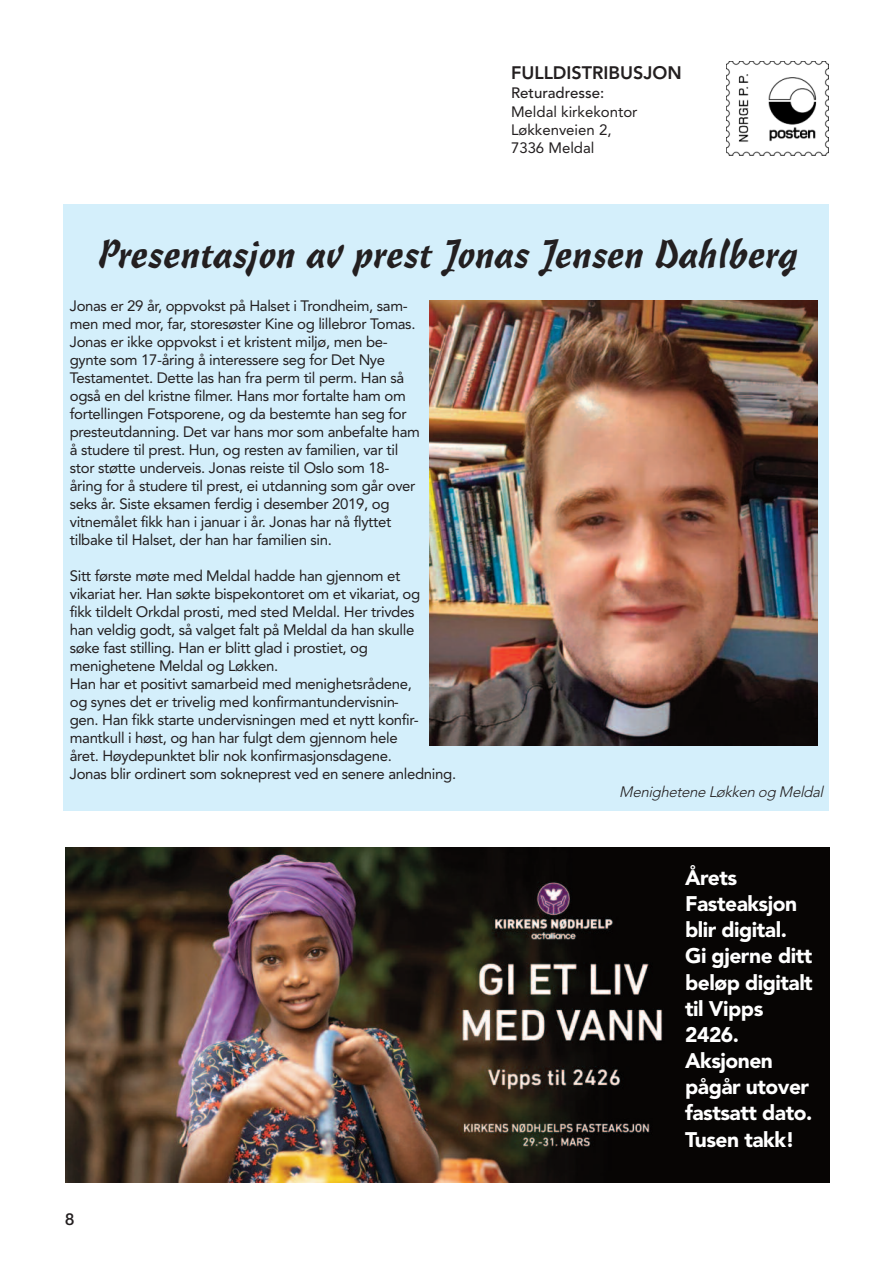
<style>
.page{position:relative;width:893px;height:1263px;background:#fff}
.page>*{position:absolute;margin:0;border:0;box-sizing:border-box;transform-origin:0 0}
.t1{font:39px "Cascade Script";color:#231f20}
.t2{font:900 21px/26.1px "Avenir";letter-spacing:-.025em;color:#fff}
.t3{font:800 18px "Avenir";color:#231f20}
.t4{font:500 16.5px "Helvetica Neue";color:#231f20}
.t5{font:15px/18px "Avenir";letter-spacing:-.025em;color:#231f20}
.t6{font:15px/18px "Avenir";color:#231f20}
.t7{font:italic 300 15px "Avenir";color:#231f20}
.t8{font:500 15px "Avenir";color:#231f20}
</style>
<div class="page">
<img style="left:727px;top:62px;width:102px;height:93px">
<div style="left:64px;top:204px;width:765px;height:606px;background:#d4effb"></div>
<img style="left:429px;top:300px;width:388px;height:445px">
<img style="left:65px;top:847px;width:764px;height:335px">
<p class="t3" style="left:511px;top:65px;width:172px">FULLDISTRIBUSJON</p>
<p class="t8" style="left:511px;top:87px;width:95px">Returadresse:</p>
<p class="t6" style="left:511px;top:104px;width:128px">Meldal kirkekontor<br>Løkkenveien 2,<br>7336 Meldal</p>
<h1 class="t1" style="left:97px;top:238px;width:703px">Presentasjon av prest Jonas Jensen Dahlberg</h1>
<p class="t5" style="left:70px;top:298px;width:352px">Jonas er 29 år, oppvokst på Halset i Trondheim, sam&shy;men med mor, far, storesøster Kine og lillebror Tomas.<br>Jonas er ikke oppvokst i et kristent miljø, men be&shy;gynte som 17-åring å interessere seg for Det Nye Testamentet. Dette las han fra perm til perm. Han så også en del kristne filmer. Hans mor fortalte ham om fortellingen Fotsporene, og da bestemte han seg for presteutdanning. Det var hans mor som anbefalte ham å studere til prest. Hun, og resten av familien, var til stor støtte underveis. Jonas reiste til Oslo som 18- åring for å studere til prest, ei utdanning som går over seks år. Siste eksamen ferdig i desember 2019, og vitnemålet fikk han i januar i år. Jonas har nå flyttet tilbake til Halset, der han har familien sin.</p>
<p class="t5" style="left:70px;top:568px;width:388px">Sitt første møte med Meldal hadde han gjennom et<br>vikariat her. Han søkte bispekontoret om et vikariat, og<br>fikk tildelt Orkdal prosti, med sted Meldal. Her trivdes<br>han veldig godt, så valget falt på Meldal da han skulle<br>søke fast stilling. Han er blitt glad i prostiet, og menighetene Meldal og Løkken.<br>Han har et positivt samarbeid med menighetsrådene,<br>og synes det er trivelig med konfirmantundervisnin-<br>gen. Han fikk starte undervisningen med et nytt konfir&shy;mantkull i høst, og han har fulgt dem gjennom hele<br>året. Høydepunktet blir nok konfirmasjonsdagene.<br>Jonas blir ordinert som sokneprest ved en senere anledning.</p>
<p class="t4" style="left:65px;top:1209px;width:11px">8</p>
<p class="t7" style="left:619px;top:786px;width:209px">Menighetene Løkken og Meldal</p>
<h2 class="t2" style="left:685px;top:866px;width:129px">Årets<br>Fasteaksjon blir digital.<br>Gi gjerne ditt beløp digitalt til Vipps<br>2426.<br>Aksjonen pågår utover fastsatt dato.<br>Tusen takk!</h2>
</div>
